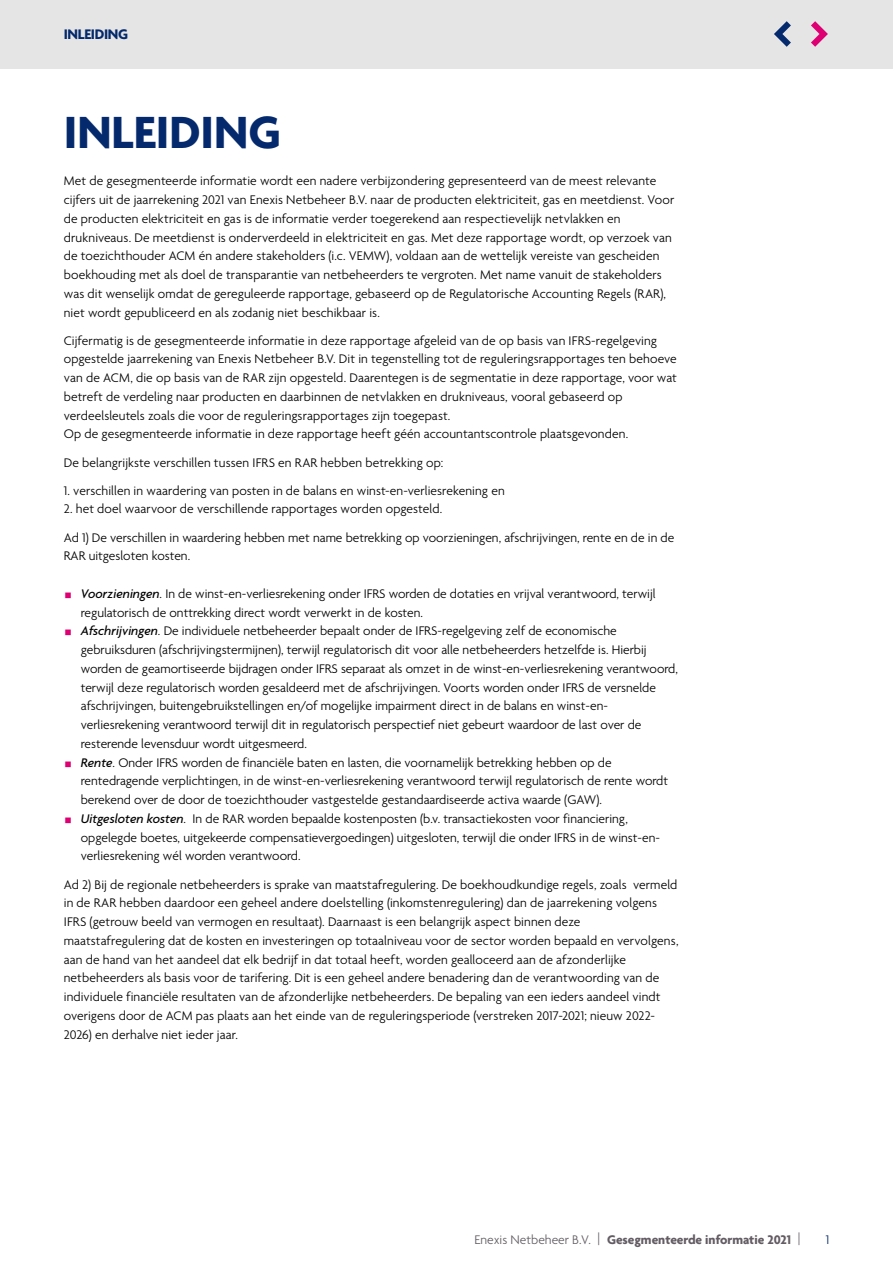
<style>
.page{position:relative;width:893px;height:1263px;background:#fff}
.page>*{position:absolute;margin:0;border:0;box-sizing:border-box;transform-origin:0 0}
.t1{font:700 48.75px "Agenda";color:#04296c}
.t2{font:700 15px "Agenda";color:#04296c}
.t3{font:300 13.5px/18.8px "Agenda";color:#000}
.t4{font:700 13.5px "Agenda";color:#635d63}
.t5{font:300 13.5px "Agenda";color:#04296c}
.s1{font-weight:500;font-style:italic}
.s2{font-weight:300}
</style>
<div class="page">
<div style="left:0;top:0;width:893px;height:68px;background:#e5e5e5"></div>
<svg style="left:811px;top:21px;width:17px;height:26px"></svg>
<svg style="left:774px;top:21px;width:17px;height:26px"></svg>
<p class="t2" style="left:64px;top:26px;width:29px">Inleiding</p>
<h1 class="t1" style="left:64px;top:106px;width:219px">INLEIDING</h1>
<p class="t3" style="left:64px;top:172px;width:612px">Met de gesegmenteerde informatie wordt een nadere verbijzondering gepresenteerd van de meest relevante cijfers uit de jaarrekening 2021 van Enexis Netbeheer B.V. naar de producten elektriciteit, gas en meetdienst. Voor de producten elektriciteit en gas is de informatie verder toegerekend aan respectievelijk netvlakken en drukniveaus. De meetdienst is onderverdeeld in elektriciteit en gas. Met deze rapportage wordt, op verzoek van de toezichthouder ACM én andere stakeholders (i.c. VEMW), voldaan aan de wettelijk vereiste van gescheiden boekhouding met als doel de transparantie van netbeheerders te vergroten. Met name vanuit de stakeholders was dit wenselijk omdat de gereguleerde rapportage, gebaseerd op de Regulatorische Accounting Regels (RAR), niet wordt gepubliceerd en als zodanig niet beschikbaar is.</p>
<p class="t3" style="left:64px;top:332px;width:615px">Cijfermatig is de gesegmenteerde informatie in deze rapportage afgeleid van de op basis van IFRS-regelgeving opgestelde jaarrekening van Enexis Netbeheer B.V. Dit in tegenstelling tot de reguleringsrapportages ten behoeve van de ACM, die op basis van de RAR zijn opgesteld. Daarentegen is de segmentatie in deze rapportage, voor wat betreft de verdeling naar producten en daarbinnen de netvlakken en drukniveaus, vooral gebaseerd op verdeelsleutels zoals die voor de reguleringsrapportages zijn toegepast.<br>Op de gesegmenteerde informatie in deze rapportage heeft géén accountantscontrole plaatsgevonden.</p>
<p class="t3" style="left:64px;top:454px;width:381px">De belangrijkste verschillen tussen IFRS en RAR hebben betrekking op:</p>
<p class="t3" style="left:64px;top:482px;width:442px">1. verschillen in waardering van posten in de balans en winst-en-verliesrekening en</p>
<p class="t3" style="left:64px;top:496px;width:612px;line-height:28px">2. het doel waarvoor de verschillende rapportages worden opgesteld.<br>Ad 1) De verschillen in waardering hebben met name betrekking op voorzieningen, afschrijvingen, rente en de in de</p>
<p class="t3" style="left:64px;top:547px;width:128px">RAR uitgesloten kosten.</p>
<p class="t3" style="left:81px;top:585px;width:599px"><span class="s1">Voorzieningen</span>. In de winst-en-verliesrekening onder IFRS worden de dotaties en vrijval verantwoord, terwijl regulatorisch de onttrekking direct wordt verwerkt in de kosten.<br><span class="s1">Afschrijvingen</span>. De individuele netbeheerder bepaalt onder de IFRS-regelgeving zelf de economische gebruiksduren (afschrijvingstermijnen), terwijl regulatorisch dit voor alle netbeheerders hetzelfde is. Hierbij worden de geamortiseerde bijdragen onder IFRS separaat als omzet in de winst-en-verliesrekening verantwoord, terwijl deze regulatorisch worden gesaldeerd met de afschrijvingen. Voorts worden onder IFRS de versnelde afschrijvingen, buitengebruikstellingen en/of mogelijke impairment direct in de balans en winst-en&shy;verliesrekening verantwoord terwijl dit in regulatorisch perspectief niet gebeurt waardoor de last over de resterende levensduur wordt uitgesmeerd.<br><span class="s1">Rente</span>. Onder IFRS worden de financiële baten en lasten, die voornamelijk betrekking hebben op de rentedragende verplichtingen, in de winst-en-verliesrekening verantwoord terwijl regulatorisch de rente wordt berekend over de door de toezichthouder vastgestelde gestandaardiseerde activa waarde (GAW).<br><span class="s1">Uitgesloten kosten</span>. In de RAR worden bepaalde kostenposten (b.v. transactiekosten voor financiering, opgelegde boetes, uitgekeerde compensatievergoedingen) uitgesloten, terwijl die onder IFRS in de winst-en&shy;verliesrekening wél worden verantwoord.</p>
<p class="t3" style="left:64px;top:876px;width:616px">Ad 2) Bij de regionale netbeheerders is sprake van maatstafregulering. De boekhoudkundige regels, zoals vermeld in de RAR hebben daardoor een geheel andere doelstelling (inkomstenregulering) dan de jaarrekening volgens IFRS (getrouw beeld van vermogen en resultaat). Daarnaast is een belangrijk aspect binnen deze maatstafregulering dat de kosten en investeringen op totaalniveau voor de sector worden bepaald en vervolgens, aan de hand van het aandeel dat elk bedrijf in dat totaal heeft, worden gealloceerd aan de afzonderlijke netbeheerders als basis voor de tarifering. Dit is een geheel andere benadering dan de verantwoording van de individuele financiële resultaten van de afzonderlijke netbeheerders. De bepaling van een ieders aandeel vindt overigens door de ACM pas plaats aan het einde van de reguleringsperiode (verstreken 2017-2021; nieuw 2022- 2026) en derhalve niet ieder jaar.</p>
<p class="t4" style="left:474px;top:1232px;width:327px"><span class="s2">Enexis Netbeheer B.V. |</span> Gesegmenteerde informatie 2021 <span class="s2">|</span></p>
<p class="t5" style="left:826px;top:1232px;width:5px">1</p>
</div>
